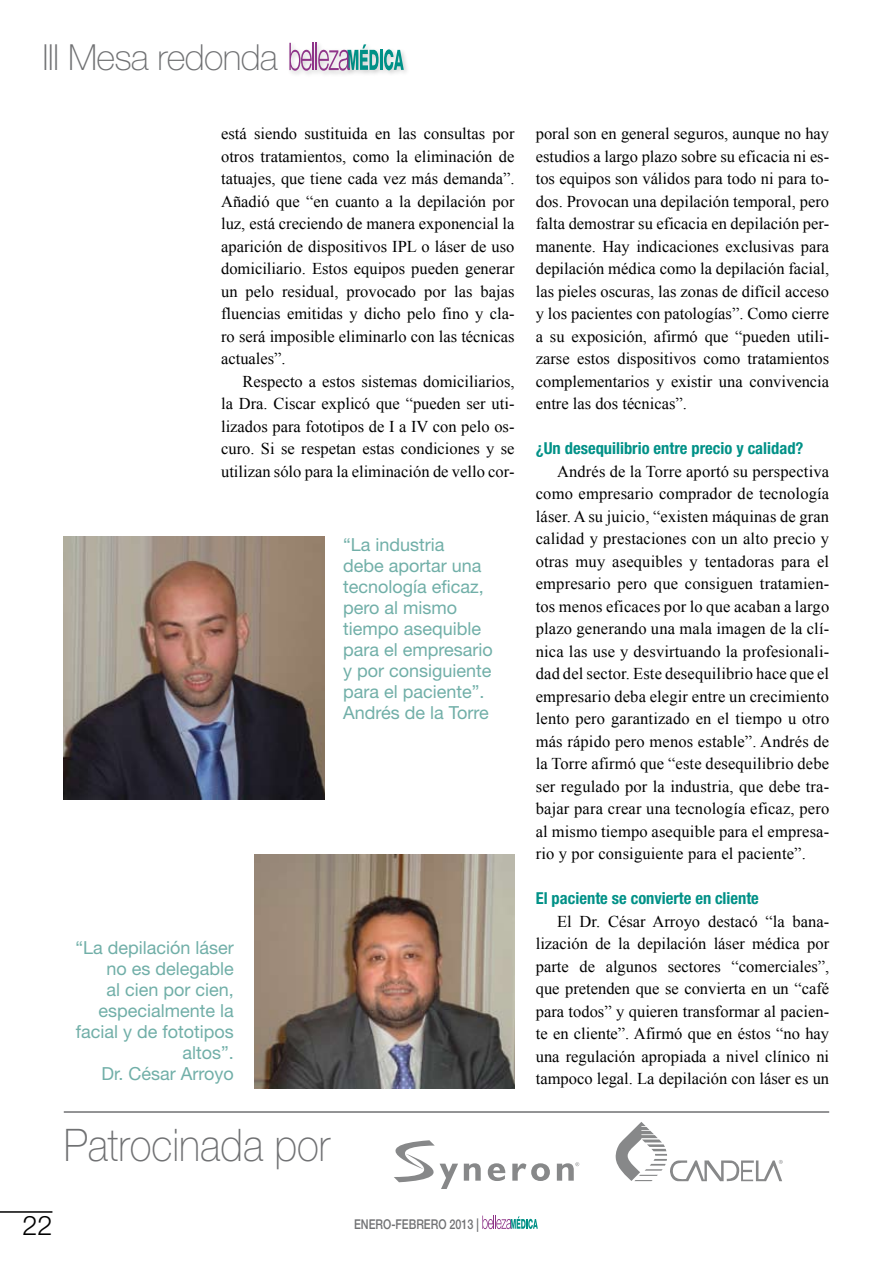
<style>
.page{position:relative;width:893px;height:1263px;background:#fff}
.page>*{position:absolute;margin:0;border:0;box-sizing:border-box;transform-origin:0 0}
.t1{font:100 45px "Helvetica Neue LT Std";color:#707173;scale:.9 1}
.t2{font:100 36px "Helvetica Neue LT Std";letter-spacing:-.02em;color:#707173}
.t3{font:300 27px "Helvetica Neue LT Std";color:#000}
.t4{font:18px/21px "Helvetica Neue LT Std";color:#71afa8}
.t5{font:16.5px/22.5px "Times New Roman";color:#000;text-align:justify}
.t6{font:700 condensed 16.5px "Helvetica Neue LT Std";color:#009187}
.t7{font:500 13.5px "Helvetica Neue LT Std";color:#707173;scale:.8 1}
</style>
<div class="page">
<svg style="left:482px;top:1215px;width:56px;height:14px"></svg>
<hr style="left:0;top:1211px;width:52px;height:2px;background:#000">
<div style="left:345px;top:42px;width:65px;height:35px;background:#000;opacity:.2"></div>
<div style="left:286px;top:40px;width:71px;height:38px;background:#000;opacity:.2"></div>
<svg style="left:289px;top:43px;width:115px;height:28px"></svg>
<hr style="left:64px;top:1111px;width:765px;height:2px;background:#707173">
<svg style="left:615px;top:1122px;width:168px;height:59px"></svg>
<svg style="left:488px;top:1163px;width:17px;height:18px"></svg>
<svg style="left:512px;top:1163px;width:38px;height:18px"></svg>
<svg style="left:394px;top:1140px;width:87px;height:49px"></svg>
<svg style="left:557px;top:1162px;width:22px;height:19px"></svg>
<img style="left:64px;top:537px;width:261px;height:262px">
<img style="left:254px;top:855px;width:260px;height:234px">
<h2 class="t2" style="left:43px;top:36px;width:237px">III Mesa redonda</h2>
<p class="t5" style="left:221px;top:122px;width:295px">está siendo sustituida en las consultas por otros tratamientos, como la eliminación de tatuajes, que tiene cada vez más demanda”.<br>Añadió que “en cuanto a la depilación por luz, está creciendo de manera exponencial la aparición de dispositivos IPL o láser de uso domiciliario. Estos equipos pueden generar un pelo residual, provocado por las bajas fluencias emitidas y dicho pelo fino y cla&shy;ro será imposible eliminarlo con las técnicas actuales”.</p>
<p class="t5" style="left:221px;top:369px;width:295px;text-indent:21px">Respecto a estos sistemas domiciliarios, la Dra. Ciscar explicó que “pueden ser uti&shy;lizados para fototipos de I a IV con pelo os&shy;curo. Si se respetan estas condiciones y se utilizan sólo para la eliminación de vello cor-</p>
<p class="t4" style="left:343px;top:534px;width:151px">“La industria<br>debe aportar una tecnología eficaz, pero al mismo tiempo asequible para el empresario y por consiguiente para el paciente”.<br>Andrés de la Torre</p>
<p class="t4" style="left:76px;top:936px;width:160px;text-align:right">“La depilación láser no es delegable<br>al cien por cien, especialmente la facial y de fototipos altos”.<br>Dr. César Arroyo</p>
<h1 class="t1" style="left:64px;top:1119px;width:297px">Patrocinada por</h1>
<h3 class="t3" style="left:22px;top:1209px;width:32px">22</h3>
<p class="t7" style="left:354px;top:1216px;width:158px">ENERO-FEBRERO 2013 |</p>
<p class="t5" style="left:536px;top:122px;width:295px">poral son en general seguros, aunque no hay estudios a largo plazo sobre su eficacia ni es&shy;tos equipos son válidos para todo ni para to&shy;dos. Provocan una depilación temporal, pero falta demostrar su eficacia en depilación per&shy;manente. Hay indicaciones exclusivas para depilación médica como la depilación facial, las pieles oscuras, las zonas de difícil acceso y los pacientes con patologías”. Como cierre a su exposición, afirmó que “pueden utili&shy;zarse estos dispositivos como tratamientos complementarios y existir una convivencia entre las dos técnicas”.</p>
<p class="t6" style="left:536px;top:438px;width:269px">¿Un desequilibrio entre precio y calidad?</p>
<p class="t5" style="left:536px;top:459px;width:295px;text-indent:21px">Andrés de la Torre aportó su perspectiva como empresario comprador de tecnología láser. A su juicio, “existen máquinas de gran calidad y prestaciones con un alto precio y otras muy asequibles y tentadoras para el empresario pero que consiguen tratamien&shy;tos menos eficaces por lo que acaban a largo plazo generando una mala imagen de la clí&shy;nica las use y desvirtuando la profesionali&shy;dad del sector. Este desequilibrio hace que el empresario deba elegir entre un crecimiento lento pero garantizado en el tiempo u otro más rápido pero menos estable”. Andrés de la Torre afirmó que “este desequilibrio debe ser regulado por la industria, que debe tra&shy;bajar para crear una tecnología eficaz, pero al mismo tiempo asequible para el empresa&shy;rio y por consiguiente para el paciente”.</p>
<p class="t6" style="left:536px;top:888px;width:225px">El paciente se convierte en cliente</p>
<p class="t5" style="left:536px;top:909px;width:295px;text-indent:21px">El Dr. César Arroyo destacó “la bana&shy;lización de la depilación láser médica por parte de algunos sectores “comerciales”, que pretenden que se convierta en un “café para todos” y quieren transformar al pacien&shy;te en cliente”. Afirmó que en éstos “no hay una regulación apropiada a nivel clínico ni tampoco legal. La depilación con láser es un</p>
</div>
